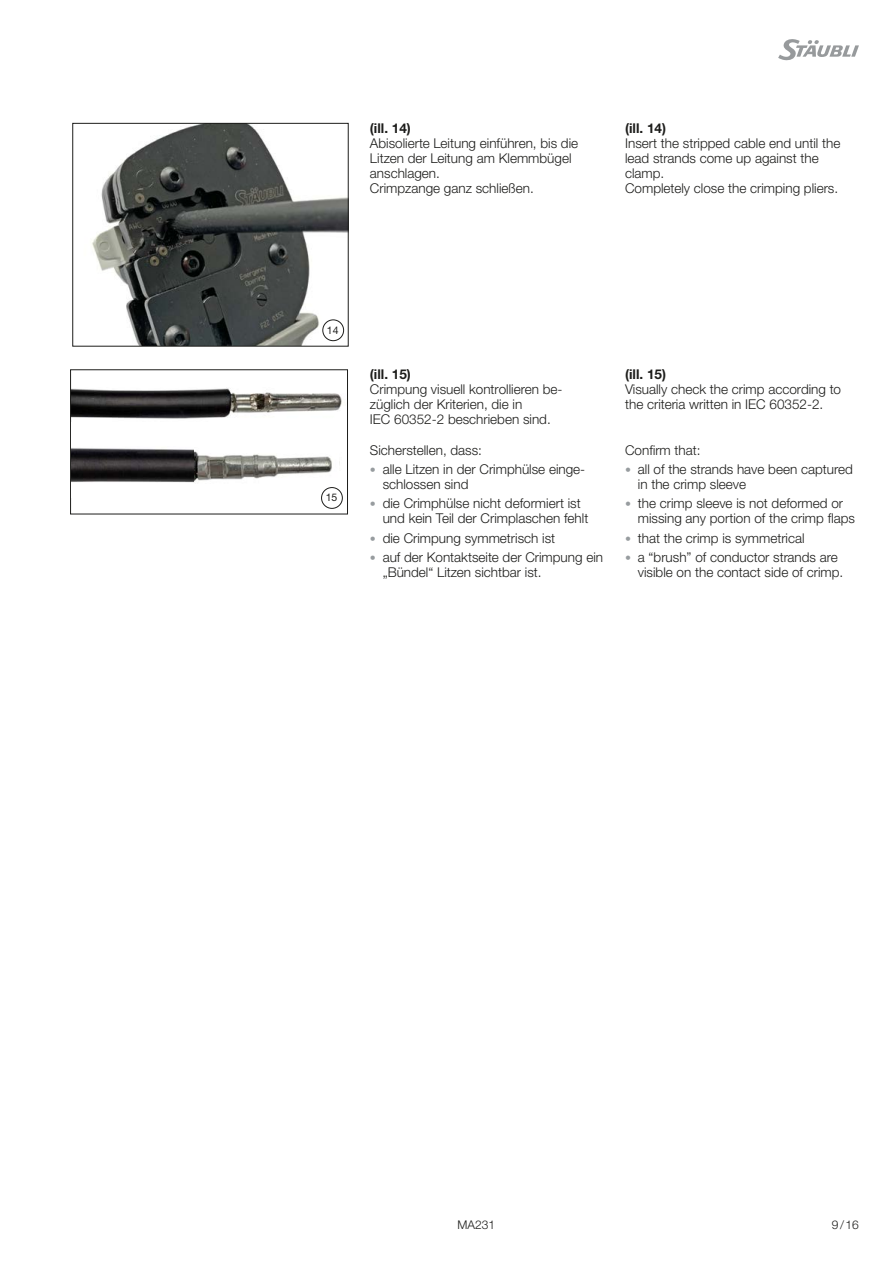
<style>
.page{position:relative;width:893px;height:1263px;background:#fff}
.page>*{position:absolute;margin:0;border:0;box-sizing:border-box;transform-origin:0 0}
.Text_DE{font:300 13.5px/15px "Helvetica Neue LTW1 G";color:#1d1d1b}
.Text_EN{font:300 13.5px/15px "Helvetica Neue LTW1 G";color:#1d1d1b}
.Head_3{font:700 13.5px "Helvetica Neue LTW1 G";color:#1d1d1b}
.t1{font:300 12px "Helvetica Neue LTW1 G";color:#1d1d1b}
.Bilderzahlen{font:10.5px "Helvetica Neue LTW1 G";color:#1d1d1b}
.s1{font-size:12px;color:#979c9f}
</style>
<div class="page">
<svg style="left:778px;top:39px;width:81px;height:21px"></svg>
<img style="left:72px;top:388px;width:270px;height:31px">
<div style="left:70px;top:369px;width:278px;height:145px;border:1px solid #1d1d1b"></div>
<img style="left:71px;top:423px;width:272px;height:74px">
<div style="left:322px;top:488px;width:20px;height:20px;background:#fff;border-radius:50%"></div>
<div style="left:321px;top:487px;width:22px;height:22px;border:1px solid #1d1d1b;border-radius:50%"></div>
<img style="left:92px;top:125px;width:255px;height:220px">
<div style="left:72px;top:123px;width:277px;height:224px;border:1px solid #1d1d1b"></div>
<div style="left:323px;top:320px;width:21px;height:21px;background:#fff;border-radius:50%"></div>
<div style="left:322px;top:319px;width:22px;height:22px;border:1px solid #1d1d1b;border-radius:50%"></div>
<img style="left:195px;top:431px;width:144px;height:53px">
<p class="Head_3" style="left:370px;top:119px;width:42px">(ill. 14)</p>
<p class="Text_DE" style="left:370px;top:135px;width:210px">Abisolierte Leitung einführen, bis die<br>Litzen der Leitung am Klemmbügel anschlagen.</p>
<p class="Text_DE" style="left:370px;top:180px;width:165px">Crimpzange ganz schließen.</p>
<p class="Head_3" style="left:625px;top:119px;width:42px">(ill. 14)</p>
<p class="Text_EN" style="left:625px;top:135px;width:217px">Insert the stripped cable end until the lead strands come up against the clamp.</p>
<p class="Text_EN" style="left:625px;top:180px;width:215px">Completely close the crimping pliers.</p>
<p class="Bilderzahlen" style="left:327px;top:323px;width:13px">14</p>
<p class="Bilderzahlen" style="left:326px;top:491px;width:13px">15</p>
<p class="Head_3" style="left:370px;top:366px;width:42px">(ill. 15)</p>
<p class="Text_DE" style="left:370px;top:382px;width:194px">Crimpung visuell kontrollieren be&shy;züglich der Kriterien, die in<br>IEC 60352-2 beschrieben sind.</p>
<p class="Text_DE" style="left:370px;top:442px;width:114px">Sicherstellen, dass:</p>
<p class="Text_DE" style="left:383px;top:462px;width:204px;text-indent:-13px"><span class="s1">•</span> alle Litzen in der Crimphülse einge&shy;schlossen sind</p>
<p class="Text_DE" style="left:383px;top:496px;width:207px;text-indent:-13px"><span class="s1">•</span> die Crimphülse nicht deformiert ist und kein Teil der Crimplaschen fehlt</p>
<p class="Text_DE" style="left:370px;top:530px;width:187px"><span class="s1">•</span> die Crimpung symmetrisch ist</p>
<p class="Text_DE" style="left:383px;top:549px;width:222px;text-indent:-13px"><span class="s1">•</span> auf der Kontaktseite der Crimpung ein „Bündel“ Litzen sichtbar ist.</p>
<p class="Head_3" style="left:625px;top:366px;width:42px">(ill. 15)</p>
<p class="Text_EN" style="left:625px;top:382px;width:217px">Visually check the crimp according to the criteria written in IEC 60352-2.</p>
<p class="Text_EN" style="left:625px;top:442px;width:77px">Confirm that:</p>
<p class="Text_DE" style="left:638px;top:462px;width:217px;text-indent:-13px"><span class="s1">•</span> all of the strands have been captured in the crimp sleeve</p>
<p class="Text_DE" style="left:638px;top:496px;width:219px;text-indent:-13px"><span class="s1">•</span> the crimp sleeve is not deformed or missing any portion of the crimp flaps</p>
<p class="Text_DE" style="left:625px;top:530px;width:181px"><span class="s1">•</span> that the crimp is symmetrical</p>
<p class="Text_DE" style="left:638px;top:549px;width:207px;text-indent:-13px"><span class="s1">•</span> a “brush” of conductor strands are visible on the contact side of crimp.</p>
<p class="t1" style="left:457px;top:1217px;width:39px">MA231</p>
<p class="t1" style="left:832px;top:1217px;width:29px">9/16</p>
</div>
